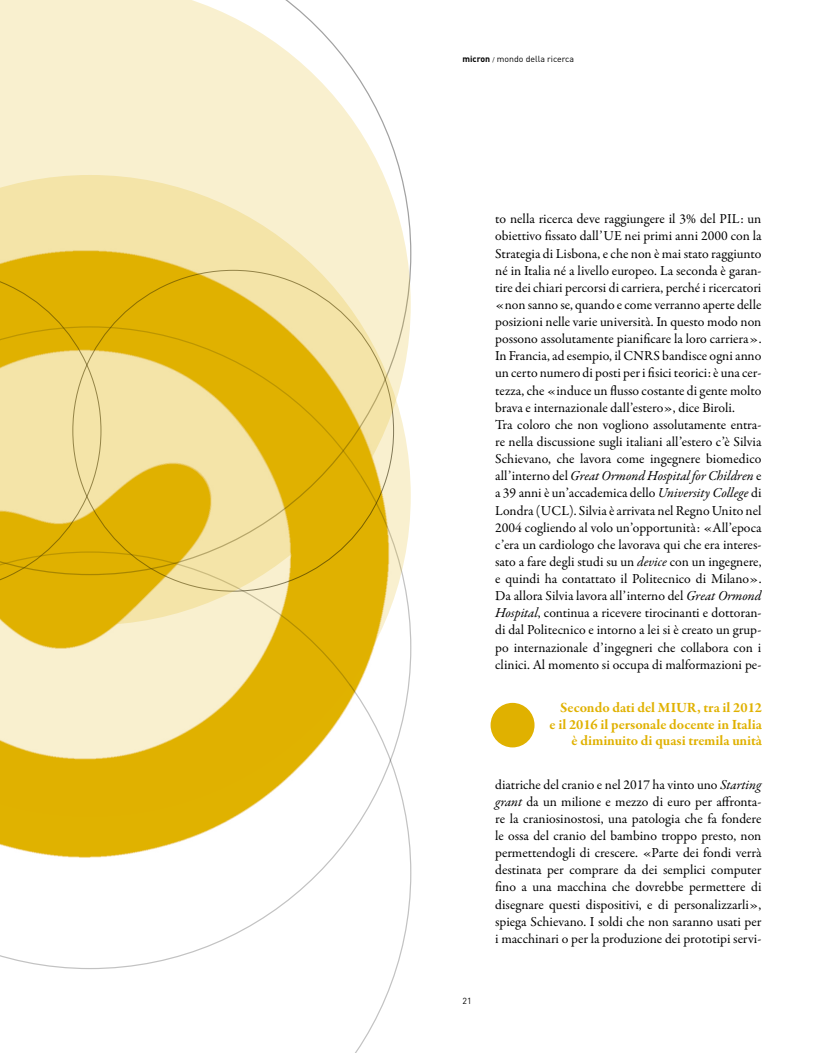
<style>
.page{position:relative;width:833px;height:1053px;background:#fff}
.page>*{position:absolute;margin:0;border:0;box-sizing:border-box;transform-origin:0 0}
.t1{font:700 14.38px/16.2px "Garamond Premr Pro";letter-spacing:-.005em;color:#e0b100;text-align:right}
.t2{font:13.75px/17.1px "Garamond Premr Pro";color:#000}
.t3{font:8.75px "DIN";color:#000}
.s1{font-weight:700}
.s2{font-size:6.25px}
.s3{font-style:italic}
</style>
<div class="page">
<div style="left:490px;top:702px;width:44px;height:45px;background:#e0b100;border-radius:50%"></div>
<svg style="left:0;top:816px;width:411px;height:153px"></svg>
<svg style="left:0;top:625px;width:411px;height:191px"></svg>
<svg style="left:0;top:0;width:411px;height:625px;background:#efd988"></svg>
<p class="t3" style="left:462px;top:54px;width:113px"><span class="s1">micron</span> <span class="s2">/</span> mondo della ricerca</p>
<p class="t2" style="left:495px;top:211px;width:268px">to nella ricerca deve raggiungere il 3% del PIL: un obiettivo fissato dall’UE nei primi anni 2000 con la Strategia di Lisbona, e che non è mai stato raggiunto né in Italia né a livello europeo. La seconda è garan&shy;tire dei chiari percorsi di carriera, perché i ricercatori «non sanno se, quando e come verranno aperte delle posizioni nelle varie università. In questo modo non possono assolutamente pianificare la loro carriera».<br>In Francia, ad esempio, il CNRS bandisce ogni anno un certo numero di posti per i fisici teorici: è una cer&shy;tezza, che «induce un flusso costante di gente molto brava e internazionale dall’estero», dice Biroli.<br>Tra coloro che non vogliono assolutamente entra&shy;re nella discussione sugli italiani all’estero c’è Silvia Schievano, che lavora come ingegnere biomedico all’interno del <span class="s3">Great Ormond Hospital for Children</span> e a 39 anni è un’accademica dello <span class="s3">University College</span> di Londra (UCL). Silvia è arrivata nel Regno Unito nel 2004 cogliendo al volo un’opportunità: «All’epoca c’era un cardiologo che lavorava qui che era interes&shy;sato a fare degli studi su un <span class="s3">device</span> con un ingegnere, e quindi ha contattato il Politecnico di Milano».<br>Da allora Silvia lavora all’interno del <span class="s3">Great Ormond Hospital</span>, continua a ricevere tirocinanti e dottoran&shy;di dal Politecnico e intorno a lei si è creato un grup&shy;po internazionale d’ingegneri che collabora con i clinici. Al momento si occupa di malformazioni pe-</p>
<p class="t1" style="left:549px;top:699px;width:214px">Secondo dati del MIUR, tra il 2012<br>e il 2016 il personale docente in Italia è diminuito di quasi tremila unità</p>
<p class="t3" style="left:462px;top:995px;width:11px">21</p>
<p class="t2" style="left:495px;top:776px;width:268px;text-align:justify">diatriche del cranio e nel 2017 ha vinto uno <span class="s3">Starting grant</span> da un milione e mezzo di euro per affronta&shy;re la craniosinostosi, una patologia che fa fondere le ossa del cranio del bambino troppo presto, non permettendogli di crescere. «Parte dei fondi verrà destinata per comprare da dei semplici computer fino a una macchina che dovrebbe permettere di disegnare questi dispositivi, e di personalizzarli», spiega Schievano. I soldi che non saranno usati per i macchinari o per la produzione dei prototipi servi-</p>
</div>
